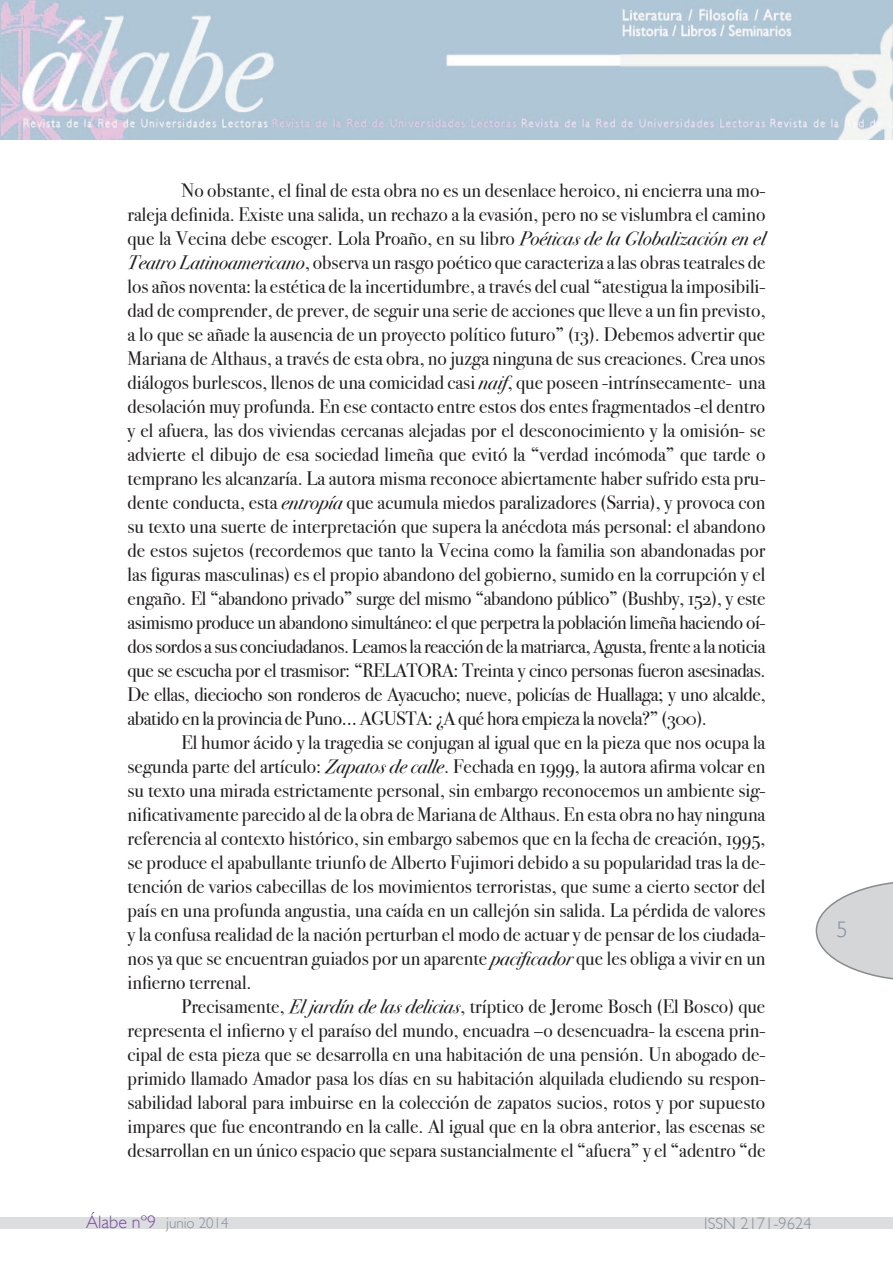
<style>
.page{position:relative;width:893px;height:1263px;background:#fff}
.page>*{position:absolute;margin:0;border:0;box-sizing:border-box;transform-origin:0 0}
.t1{font:300 22.5px "Gill Sans";color:#838f9d}
.t2{font:19.5px/24px "Bodoni Svty Two OSITCTT Book";color:#231f20;text-align:justify}
.t3{font:300 16.5px "Gill Sans";color:#86909c}
.t4{font:300 15px "Gill Sans";color:#86909c}
.s1{font-family:"Bodoni Svty Two OSITCTT Book It"}
.s2{font-size:18px;color:#764b9e}
</style>
<div class="page">
<svg style="left:816px;top:882px;width:77px;height:98px"></svg>
<img style="left:0;top:0;width:893px;height:139px">
<div style="left:0;top:1218px;width:893px;height:11px;background:#dbddde"></div>
<p class="t2" style="left:128px;top:178px;width:639px;text-indent:54px">No obstante, el final de esta obra no es un desenlace heroico, ni encierra una mo&shy;raleja definida. Existe una salida, un rechazo a la evasión, pero no se vislumbra el camino que la Vecina debe escoger. Lola Proaño, en su libro <span class="s1">Poéticas de la Globalización en el Teatro Latinoamericano</span>, observa un rasgo poético que caracteriza a las obras teatrales de los años noventa: la estética de la incertidumbre, a través del cual “atestigua la imposibili&shy;dad de comprender, de prever, de seguir una serie de acciones que lleve a un fin previsto, a lo que se añade la ausencia de un proyecto político futuro” (13). Debemos advertir que Mariana de Althaus, a través de esta obra, no juzga ninguna de sus creaciones. Crea unos diálogos burlescos, llenos de una comicidad casi <span class="s1">naif</span>, que poseen -intrínsecamente- una desolación muy profunda. En ese contacto entre estos dos entes fragmentados -el dentro y el afuera, las dos viviendas cercanas alejadas por el desconocimiento y la omisión- se advierte el dibujo de esa sociedad limeña que evitó la “verdad incómoda” que tarde o temprano les alcanzaría. La autora misma reconoce abiertamente haber sufrido esta pru&shy;dente conducta, esta <span class="s1">entropía</span> que acumula miedos paralizadores (Sarria), y provoca con su texto una suerte de interpretación que supera la anécdota más personal: el abandono de estos sujetos (recordemos que tanto la Vecina como la familia son abandonadas por las figuras masculinas) es el propio abandono del gobierno, sumido en la corrupción y el engaño. El “abandono privado” surge del mismo “abandono público” (Bushby, 152), y este asimismo produce un abandono simultáneo: el que perpetra la población limeña haciendo oí&shy;dos sordos a sus conciudadanos. Leamos la reacción de la matriarca, Agusta, frente a la noticia que se escucha por el trasmisor: “RELATORA: Treinta y cinco personas fueron asesinadas.<br>De ellas, dieciocho son ronderos de Ayacucho; nueve, policías de Huallaga; y uno alcalde, abatido en la provincia de Puno… AGUSTA: ¿A qué hora empieza la novela?” (300).</p>
<p class="t2" style="left:128px;top:730px;width:639px;text-indent:54px">El humor ácido y la tragedia se conjugan al igual que en la pieza que nos ocupa la segunda parte del artículo: <span class="s1">Zapatos de calle</span>. Fechada en 1999, la autora afirma volcar en su texto una mirada estrictamente personal, sin embargo reconocemos un ambiente sig&shy;nificativamente parecido al de la obra de Mariana de Althaus. En esta obra no hay ninguna referencia al contexto histórico, sin embargo sabemos que en la fecha de creación, 1995, se produce el apabullante triunfo de Alberto Fujimori debido a su popularidad tras la de&shy;tención de varios cabecillas de los movimientos terroristas, que sume a cierto sector del país en una profunda angustia, una caída en un callejón sin salida. La pérdida de valores y la confusa realidad de la nación perturban el modo de actuar y de pensar de los ciudada&shy;nos ya que se encuentran guiados por un aparente <span class="s1">pacificador</span> que les obliga a vivir en un infierno terrenal.</p>
<p class="t2" style="left:128px;top:994px;width:639px;text-indent:54px">Precisamente, <span class="s1">El jardín de las delicias</span>, tríptico de Jerome Bosch (El Bosco) que representa el infierno y el paraíso del mundo, encuadra –o desencuadra- la escena prin&shy;cipal de esta pieza que se desarrolla en una habitación de una pensión. Un abogado de&shy;primido llamado Amador pasa los días en su habitación alquilada eludiendo su respon&shy;sabilidad laboral para imbuirse en la colección de zapatos sucios, rotos y por supuesto impares que fue encontrando en la calle. Al igual que en la obra anterior, las escenas se desarrollan en un único espacio que separa sustancialmente el “afuera” y el “adentro “de</p>
<p class="t4" style="left:86px;top:1214px;width:144px"><span class="s2">Álabe nº9</span> junio 2014</p>
<p class="t3" style="left:704px;top:1214px;width:109px">ISSN 2171-9624</p>
<p class="t1" style="left:837px;top:917px;width:13px">5</p>
</div>
